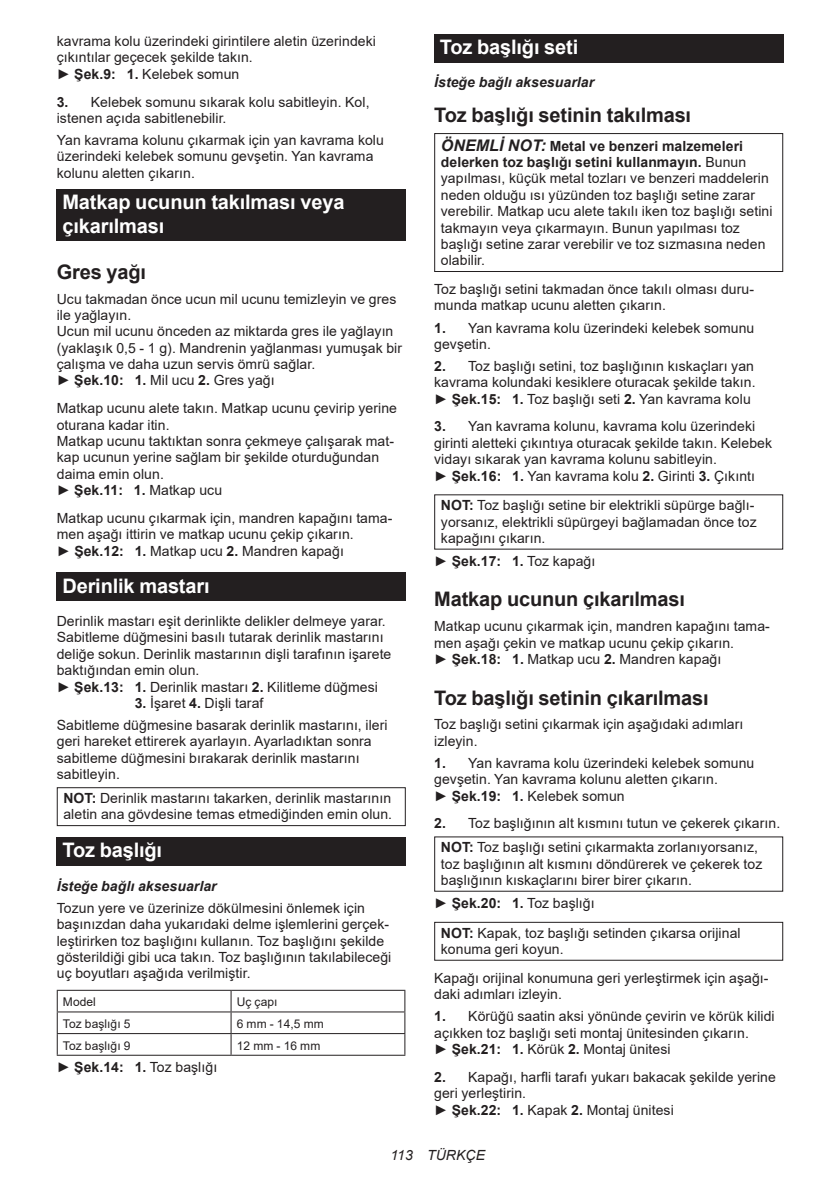
<style>
.page{position:relative;width:840px;height:1191px;background:#fff}
.page>*{position:absolute;margin:0;border:0;box-sizing:border-box;transform-origin:0 0}
.t1{font:700 20px "Arial";letter-spacing:-.01em;color:#231f20}
.t2{font:700 20px/23.4px "Arial";letter-spacing:-.01em;color:#fff}
.t3{font:14px/16.4px "Arial";letter-spacing:.005em;color:#231f20}
.t4{font:italic 700 14px "Arial";letter-spacing:.005em;color:#231f20}
.t5{font:italic 14px "Arial";letter-spacing:.005em;color:#231f20}
.t6{font:12px "Arial";letter-spacing:.005em;color:#231f20}
.s1{font-weight:700}
.s2{font-weight:700;font-style:italic;font-size:16px}
</style>
<div class="page">
<div style="left:57px;top:189px;width:348px;height:52px;background:#231f20"></div>
<div style="left:57px;top:572px;width:348px;height:29px;background:#231f20"></div>
<div style="left:57px;top:787px;width:348px;height:39px;border:1px solid #231f20"></div>
<div style="left:57px;top:837px;width:348px;height:29px;background:#231f20"></div>
<hr style="left:57px;top:989px;width:174px;height:1px;background:#231f20">
<hr style="left:231px;top:989px;width:174px;height:1px;background:#231f20">
<hr style="left:57px;top:1011px;width:174px;height:1px;background:#231f20">
<hr style="left:231px;top:1011px;width:174px;height:1px;background:#231f20">
<hr style="left:57px;top:1033px;width:174px;height:1px;background:#231f20">
<svg style="left:57px;top:990px;width:1px;height:64px"></svg>
<hr style="left:231px;top:1033px;width:174px;height:1px;background:#231f20">
<svg style="left:230px;top:990px;width:1px;height:64px"></svg>
<svg style="left:404px;top:990px;width:1px;height:64px"></svg>
<hr style="left:57px;top:1054px;width:174px;height:1px;background:#231f20">
<hr style="left:231px;top:1054px;width:174px;height:1px;background:#231f20">
<div style="left:434px;top:34px;width:348px;height:29px;background:#231f20"></div>
<div style="left:434px;top:133px;width:348px;height:139px;border:1px solid #231f20"></div>
<div style="left:434px;top:921px;width:348px;height:39px;border:1px solid #231f20"></div>
<p class="t3" style="left:57px;top:33px;width:320px">kavrama kolu üzerindeki girintilere aletin üzerindeki çıkıntılar geçecek şekilde takın.<br>► <span class="s1">Şek.9: 1.</span> Kelebek somun</p>
<p class="t3" style="left:57px;top:93px;width:314px"><span class="s1">3.</span> Kelebek somunu sıkarak kolu sabitleyin. Kol, istenen açıda sabitlenebilir.</p>
<p class="t3" style="left:57px;top:132px;width:328px">Yan kavrama kolunu çıkarmak için yan kavrama kolu üzerindeki kelebek somunu gevşetin. Yan kavrama kolunu aletten çıkarın.</p>
<h1 class="t2" style="left:62px;top:191px;width:283px">Matkap ucunun takılması veya çıkarılması</h1>
<h1 class="t1" style="left:57px;top:257px;width:91px">Gres yağı</h1>
<p class="t3" style="left:57px;top:290px;width:346px">Ucu takmadan önce ucun mil ucunu temizleyin ve gres ile yağlayın.<br>Ucun mil ucunu önceden az miktarda gres ile yağlayın (yaklaşık 0,5 - 1 g). Mandrenin yağlanması yumuşak bir çalışma ve daha uzun servis ömrü sağlar.<br>► <span class="s1">Şek.10: 1.</span> Mil ucu <span class="s1">2.</span> Gres yağı</p>
<p class="t3" style="left:57px;top:400px;width:341px">Matkap ucunu alete takın. Matkap ucunu çevirip yerine oturana kadar itin.<br>Matkap ucunu taktıktan sonra çekmeye çalışarak mat&shy;kap ucunun yerine sağlam bir şekilde oturduğundan daima emin olun.<br>► <span class="s1">Şek.11: 1.</span> Matkap ucu</p>
<p class="t3" style="left:57px;top:509px;width:337px">Matkap ucunu çıkarmak için, mandren kapağını tama&shy;men aşağı ittirin ve matkap ucunu çekip çıkarın.<br>► <span class="s1">Şek.12: 1.</span> Matkap ucu <span class="s1">2.</span> Mandren kapağı</p>
<h1 class="t2" style="left:62px;top:574px;width:149px">Derinlik mastarı</h1>
<p class="t3" style="left:57px;top:613px;width:336px">Derinlik mastarı eşit derinlikte delikler delmeye yarar.<br>Sabitleme düğmesini basılı tutarak derinlik mastarını deliğe sokun. Derinlik mastarının dişli tarafının işarete baktığından emin olun.<br>► <span class="s1">Şek.13: 1.</span> Derinlik mastarı <span class="s1">2.</span> Kilitleme düğmesi</p>
<p class="t3" style="left:57px;top:692px;width:332px;line-height:22px;text-indent:78px"><span class="s1">3.</span> İşaret <span class="s1">4.</span> Dişli taraf<br>Sabitleme düğmesine basarak derinlik mastarını, ileri</p>
<p class="t3" style="left:57px;top:733px;width:316px">geri hareket ettirerek ayarlayın. Ayarladıktan sonra sabitleme düğmesini bırakarak derinlik mastarını sabitleyin.</p>
<p class="t3" style="left:63px;top:790px;width:330px"><span class="s1">NOT:</span> Derinlik mastarını takarken, derinlik mastarının aletin ana gövdesine temas etmediğinden emin olun.</p>
<h1 class="t2" style="left:62px;top:839px;width:101px">Toz başlığı</h1>
<p class="t4" style="left:57px;top:876px;width:161px">İsteğe bağlı aksesuarlar</p>
<p class="t3" style="left:57px;top:899px;width:336px">Tozun yere ve üzerinize dökülmesini önlemek için başınızdan daha yukarıdaki delme işlemlerini gerçek&shy;leştirirken toz başlığını kullanın. Toz başlığını şekilde gösterildiği gibi uca takın. Toz başlığının takılabileceği uç boyutları aşağıda verilmiştir.</p>
<p class="t6" style="left:63px;top:993px;width:34px">Model</p>
<p class="t6" style="left:236px;top:993px;width:42px">Uç çapı</p>
<p class="t6" style="left:63px;top:1015px;width:69px">Toz başlığı 5</p>
<p class="t6" style="left:237px;top:1015px;width:88px">6 mm - 14,5 mm</p>
<p class="t6" style="left:63px;top:1037px;width:69px">Toz başlığı 9</p>
<p class="t6" style="left:237px;top:1037px;width:85px">12 mm - 16 mm</p>
<p class="t3" style="left:57px;top:1059px;width:162px">► <span class="s1">Şek.14: 1.</span> Toz başlığı</p>
<h1 class="t2" style="left:439px;top:36px;width:140px">Toz başlığı seti</h1>
<p class="t4" style="left:434px;top:73px;width:161px">İsteğe bağlı aksesuarlar</p>
<h1 class="t1" style="left:434px;top:101px;width:258px">Toz başlığı setinin takılması</h1>
<p class="t3" style="left:440px;top:137px;width:333px"><span class="s2">ÖNEMLİ NOT:</span> <span class="s1">Metal ve benzeri malzemeleri delerken toz başlığı setini kullanmayın.</span> Bunun yapılması, küçük metal tozları ve benzeri maddelerin neden olduğu ısı yüzünden toz başlığı setine zarar verebilir. Matkap ucu alete takılı iken toz başlığı setini takmayın veya çıkarmayın. Bunun yapılması toz başlığı setine zarar verebilir ve toz sızmasına neden olabilir.</p>
<p class="t3" style="left:434px;top:281px;width:321px">Toz başlığı setini takmadan önce takılı olması duru&shy;munda matkap ucunu aletten çıkarın.</p>
<p class="t3" style="left:434px;top:319px;width:321px"><span class="s1">1.</span> Yan kavrama kolu üzerindeki kelebek somunu gevşetin.</p>
<p class="t3" style="left:434px;top:358px;width:323px;text-align:justify"><span class="s1">2.</span> Toz başlığı setini, toz başlığının kıskaçları yan kavrama kolundaki kesiklere oturacak şekilde takın. ► <span class="s1">Şek.15: 1.</span> Toz başlığı seti <span class="s1">2.</span> Yan kavrama kolu</p>
<p class="t3" style="left:434px;top:418px;width:339px"><span class="s1">3.</span> Yan kavrama kolunu, kavrama kolu üzerindeki girinti aletteki çıkıntıya oturacak şekilde takın. Kelebek vidayı sıkarak yan kavrama kolunu sabitleyin.<br>► <span class="s1">Şek.16: 1.</span> Yan kavrama kolu <span class="s1">2.</span> Girinti <span class="s1">3.</span> Çıkıntı</p>
<p class="t3" style="left:440px;top:497px;width:317px"><span class="s1">NOT:</span> Toz başlığı setine bir elektrikli süpürge bağlı&shy;yorsanız, elektrikli süpürgeyi bağlamadan önce toz kapağını çıkarın.</p>
<p class="t3" style="left:434px;top:553px;width:163px">► <span class="s1">Şek.17: 1.</span> Toz kapağı</p>
<h1 class="t1" style="left:434px;top:585px;width:252px">Matkap ucunun çıkarılması</h1>
<p class="t3" style="left:434px;top:618px;width:337px">Matkap ucunu çıkarmak için, mandren kapağını tama&shy;men aşağı çekin ve matkap ucunu çekip çıkarın.<br>► <span class="s1">Şek.18: 1.</span> Matkap ucu <span class="s1">2.</span> Mandren kapağı</p>
<h1 class="t1" style="left:434px;top:683px;width:276px">Toz başlığı setinin çıkarılması</h1>
<p class="t3" style="left:434px;top:716px;width:310px">Toz başlığı setini çıkarmak için aşağıdaki adımları izleyin.</p>
<p class="t3" style="left:434px;top:754px;width:321px"><span class="s1">1.</span> Yan kavrama kolu üzerindeki kelebek somunu gevşetin. Yan kavrama kolunu aletten çıkarın.<br>► <span class="s1">Şek.19: 1.</span> Kelebek somun</p>
<p class="t3" style="left:440px;top:811px;width:341px;line-height:23.8px;text-indent:-7px"><span class="s1">2.</span> Toz başlığının alt kısmını tutun ve çekerek çıkarın.<br><span class="s1">NOT:</span> Toz başlığı setini çıkarmakta zorlanıyorsanız,</p>
<p class="t3" style="left:440px;top:855px;width:323px">toz başlığının alt kısmını döndürerek ve çekerek toz başlığının kıskaçlarını birer birer çıkarın.</p>
<p class="t3" style="left:440px;top:888px;width:301px;line-height:29.6px;text-indent:-7px">► <span class="s1">Şek.20: 1.</span> Toz başlığı<br><span class="s1">NOT:</span> Kapak, toz başlığı setinden çıkarsa orijinal</p>
<p class="t3" style="left:434px;top:934px;width:336px;line-height:28.8px;text-indent:7px">konuma geri koyun.<br>Kapağı orijinal konumuna geri yerleştirmek için aşağı-</p>
<p class="t3" style="left:434px;top:986px;width:129px">daki adımları izleyin.</p>
<p class="t3" style="left:434px;top:1008px;width:342px"><span class="s1">1.</span> Körüğü saatin aksi yönünde çevirin ve körük kilidi açıkken toz başlığı seti montaj ünitesinden çıkarın.<br>► <span class="s1">Şek.21: 1.</span> Körük <span class="s1">2.</span> Montaj ünitesi</p>
<p class="t3" style="left:434px;top:1068px;width:343px"><span class="s1">2.</span> Kapağı, harfli tarafı yukarı bakacak şekilde yerine geri yerleştirin.<br>► <span class="s1">Şek.22: 1.</span> Kapak <span class="s1">2.</span> Montaj ünitesi</p>
<p class="t5" style="left:390px;top:1146px;width:96px">113 TÜRKÇE</p>
</div>
